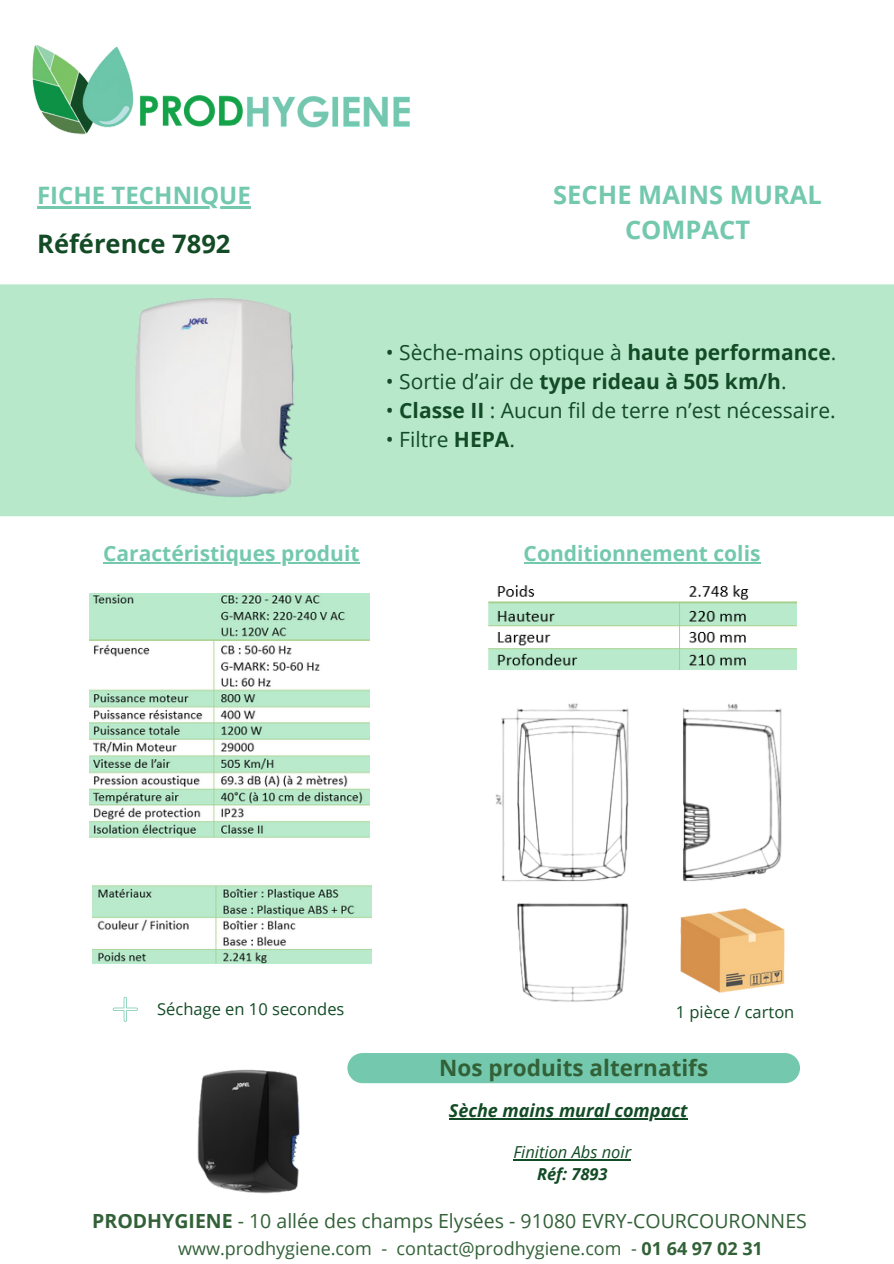
<style>
.page{position:relative;width:894px;height:1264px;background:#fff}
.page>*{position:absolute;margin:0;border:0;box-sizing:border-box;transform-origin:0 0}
.t1{font:700 25.5px/34.8px "Open Sans";color:#73c8ae;text-align:center}
.t2{font:700 25.5px "Open Sans";color:#124b25}
.t3{font:700 24px "Open Sans";color:#73c8ae}
.t4{font:700 22.5px "Open Sans";color:#326137}
.t5{font:21px "Open Sans";color:#124b25}
.t6{font:700 21px "Open Sans";color:#73c8ae}
.t7{font:700 21px "Open Sans";color:#124b25}
.t8{font:19.5px "Open Sans";color:#326137}
.t9{font:18px "Open Sans";color:#326137}
.t10{font:italic 700 18px "Open Sans";color:#124b25}
.t11{font:16.5px "Open Sans";color:#124b25}
.t12{font:italic 16.5px "Open Sans";color:#124b25}
.t13{font:italic 700 16.5px "Open Sans";color:#124b25}
.s1{font-weight:700}
.s2{font-weight:400}
</style>
<div class="page">
<img style="left:32px;top:44px;width:378px;height:91px">
<div style="left:0;top:284px;width:893px;height:232px;background:#b7e8ca"></div>
<div style="left:0;top:295px;width:893px;height:211px;background:#b7e8ca"></div>
<div style="left:347px;top:1053px;width:452px;height:30px;background:#73c8ae;border-radius:15px"></div>
<img style="left:136px;top:292px;width:160px;height:209px">
<img style="left:495px;top:703px;width:290px;height:299px">
<img style="left:90px;top:593px;width:279px;height:244px">
<img style="left:92px;top:885px;width:279px;height:78px">
<img style="left:197px;top:1069px;width:103px;height:125px">
<svg style="left:113px;top:996px;width:24px;height:25px"></svg>
<hr style="left:37px;top:206px;width:214px;height:2px;background:#73c8ae">
<hr style="left:103px;top:562px;width:256px;height:1px;background:#73c8ae">
<hr style="left:523px;top:562px;width:237px;height:1px;background:#73c8ae">
<hr style="left:448px;top:1118px;width:239px;height:1px;background:#124b25">
<hr style="left:513px;top:1158px;width:118px;height:2px;background:#124b25">
<img style="left:488px;top:585px;width:308px;height:85px">
<h3 class="t3" style="left:37px;top:178px;width:215px">FICHE TECHNIQUE</h3>
<p class="t2" style="left:37px;top:226px;width:195px">Référence 7892</p>
<p class="t1" style="left:553px;top:177px;width:270px">SECHE MAINS MURAL<br>COMPACT</p>
<p class="t5" style="left:386px;top:337px;width:452px">• Sèche-mains optique à <span class="s1">haute performance</span>.</p>
<p class="t7" style="left:386px;top:366px;width:402px"><span class="s2">• Sortie d’air de</span> type rideau à 505 km/h<span class="s2">.</span></p>
<p class="t5" style="left:386px;top:396px;width:451px">• <span class="s1">Classe II</span> : Aucun fil de terre n’est nécessaire.</p>
<p class="t5" style="left:386px;top:425px;width:131px">• Filtre <span class="s1">HEPA</span>.</p>
<p class="t6" style="left:103px;top:539px;width:258px">Caractéristiques produit</p>
<p class="t6" style="left:523px;top:539px;width:238px">Conditionnement colis</p>
<p class="t11" style="left:157px;top:997px;width:189px">Séchage en 10 secondes</p>
<p class="t11" style="left:675px;top:1000px;width:120px">1 pièce / carton</p>
<p class="t4" style="left:439px;top:1051px;width:270px">Nos produits alternatifs</p>
<p class="t10" style="left:448px;top:1098px;width:240px">Sèche mains mural compact</p>
<p class="t12" style="left:513px;top:1140px;width:119px">Finition Abs noir</p>
<h3 class="t13" style="left:537px;top:1162px;width:72px">Réf: 7893</h3>
<h4 class="t8" style="left:92px;top:1207px;width:716px"><span class="s1">PRODHYGIENE</span> - 10 allée des champs Elysées - 91080 EVRY-COURCOURONNES</h4>
<h3 class="t9" style="left:178px;top:1235px;width:586px">www.prodhygiene.com - contact@prodhygiene.com - <span class="s1">01 64 97 02 31</span></h3>
</div>
